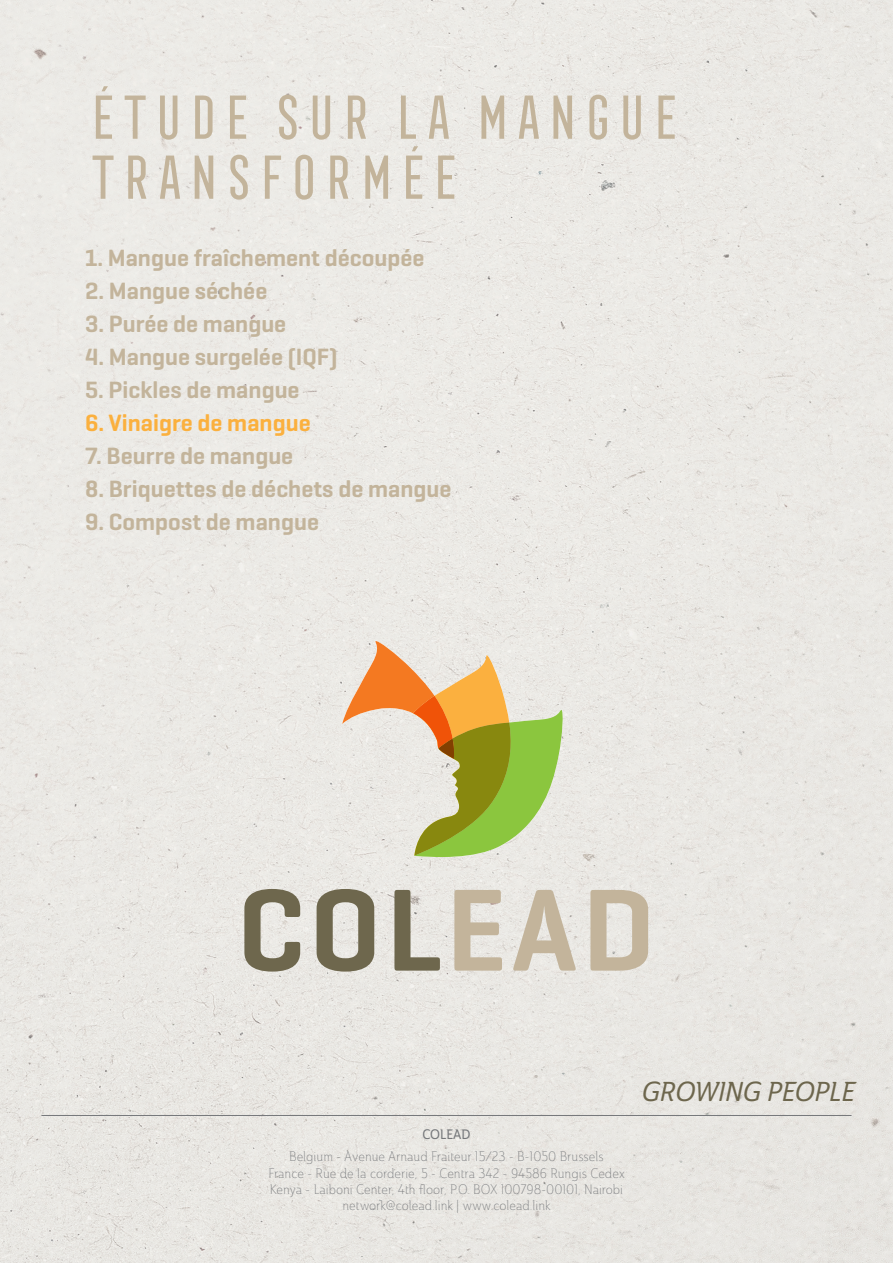
<style>
.page{position:relative;width:893px;height:1263px;background:#eae9e4}
.page>*{position:absolute;margin:0;border:0;box-sizing:border-box;transform-origin:0 0}
.t1{font:600 118.65px "Geogrotesque";letter-spacing:.04em;color:#6e674d}
.t2{font:60px/60px "Frontage Condensed";color:#c3b49b}
.t3{font:27px "Ainslie Con Med It";color:#6d664d}
.t4{font:600 24px "Geogrotesque";color:#c3b49b}
.t5{font:600 24px "Geogrotesque";color:#fbb03e}
.t6{font:13.5px "Ainslie Con Lig";color:#76787b}
.t7{font:13.5px "Ainslie Con Med";color:#76787b}
.s1{color:#c3b49b}
</style>
<div class="page">
<hr style="left:41px;top:1115px;width:810px;height:1px;background:#76787b">
<svg style="left:342px;top:639px;width:222px;height:220px;background:#d3c996"></svg>
<p class="t2" style="left:85px;top:87px;width:596px">ÉTUDE SUR LA MANGUE<br>TRANSFORMÉE</p>
<p class="t4" style="left:85px;top:243px;width:341px">1. Mangue fraîchement découpée</p>
<p class="t4" style="left:85px;top:276px;width:184px">2. Mangue séchée</p>
<p class="t4" style="left:85px;top:309px;width:203px">3. Purée de mangue</p>
<p class="t4" style="left:85px;top:342px;width:254px">4. Mangue surgelée (IQF)</p>
<p class="t4" style="left:85px;top:375px;width:216px">5. Pickles de mangue</p>
<p class="t5" style="left:85px;top:408px;width:227px">6. Vinaigre de mangue</p>
<p class="t4" style="left:85px;top:441px;width:210px">7. Beurre de mangue</p>
<p class="t4" style="left:85px;top:474px;width:368px">8. Briquettes de déchets de mangue</p>
<p class="t4" style="left:85px;top:507px;width:236px">9. Compost de mangue</p>
<p class="t1" style="left:237px;top:856px;width:419px">COL<span class="s1">EAD</span></p>
<p class="t7" style="left:422px;top:1125px;width:50px">COLEAD</p>
<p class="t6" style="left:289px;top:1149px;width:316px">Belgium - Avenue Arnaud Fraiteur 15/23 - B-1050 Brussels</p>
<p class="t6" style="left:268px;top:1165px;width:358px">France - Rue de la corderie, 5 - Centra 342 - 94586 Rungis Cedex</p>
<p class="t6" style="left:270px;top:1181px;width:355px">Kenya - Laiboni Center, 4th floor, P.O. BOX 100798-00101, Nairobi</p>
<p class="t6" style="left:342px;top:1197px;width:210px">network@colead.link | www.colead.link</p>
<p class="t3" style="left:641px;top:1074px;width:215px">GROWING PEOPLE</p>
</div>
